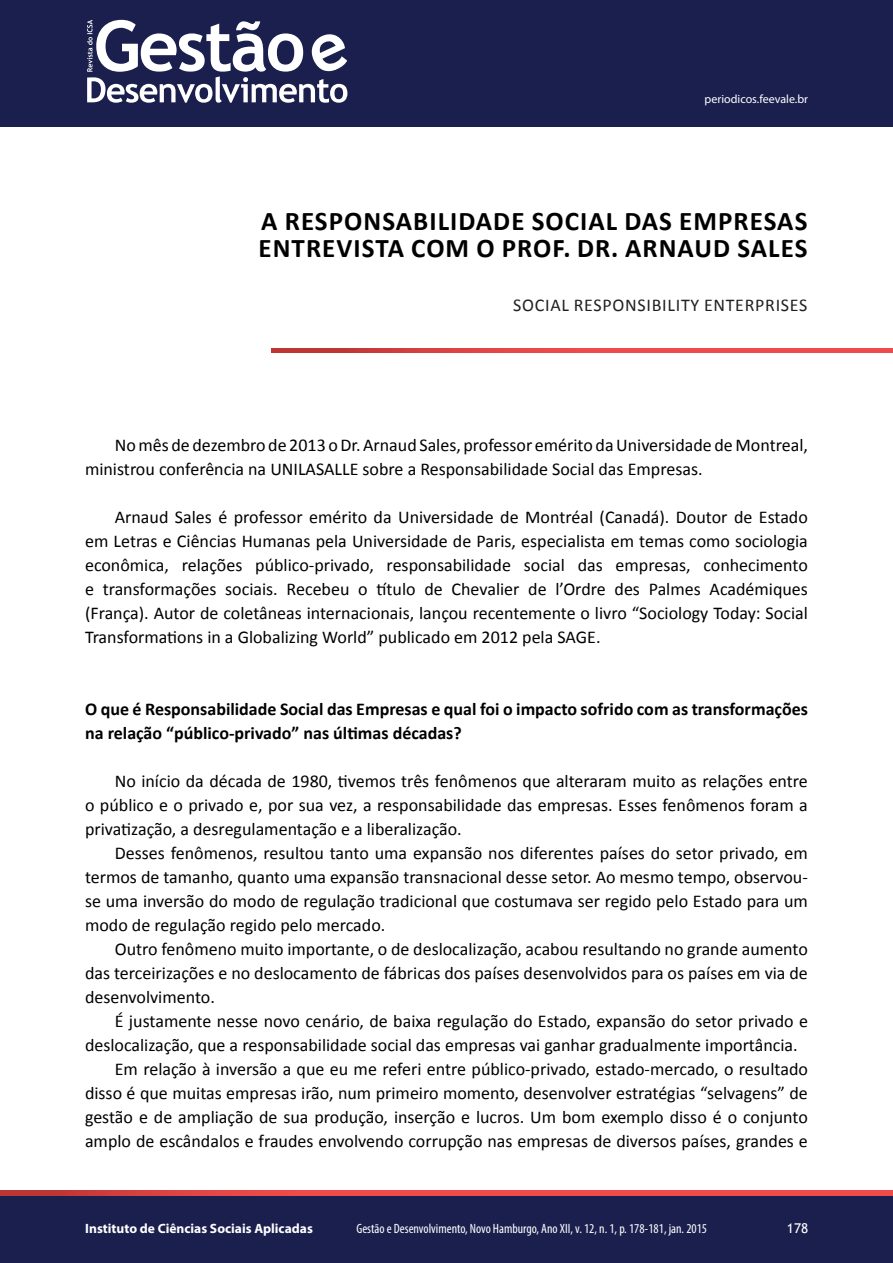
<style>
.page{position:relative;width:893px;height:1263px;background:#fff}
.page>*{position:absolute;margin:0;border:0;box-sizing:border-box;transform-origin:0 0}
.t1{font:700 27px/27px "Calibri";letter-spacing:.04em;color:#000}
.t2{font:18px/24px "Calibri";color:#000;text-align:justify}
.t3{font:700 18px/24px "Calibri";color:#000}
.t4{font:18px "Calibri";letter-spacing:.04em;color:#202020}
.t5{font:condensed 13.5px "Myriad Pro";color:#fff}
.t6{font:700 13.5px "Myriad Pro";color:#fff}
.t7{font:13.5px "Trebuchet MS";color:#fff}
.t8{font:12px "Myriad Pro";color:#fff}
</style>
<div class="page">
<div style="left:0;top:0;width:893px;height:126px;background:#1b1f4e"></div>
<svg style="left:87px;top:20px;width:260px;height:83px"></svg>
<div style="left:0;top:1193px;width:893px;height:70px;background:#1b1f4e"></div>
<svg style="left:0;top:1190px;width:893px;height:5px;background:#e74747"></svg>
<svg style="left:271px;top:348px;width:622px;height:5px;background:#e24545"></svg>
<p class="t8" style="left:705px;top:91px;width:105px">periodicos.feevale.br</p>
<h1 class="t1" style="left:259px;top:207px;width:491px">A Responsabilidade Social das Empresas<br>Entrevista com o Pro</h1>
<h1 class="t1" style="left:553px;top:234px;width:242px">f. Dr. Arnaud Sales</h1>
<p class="t4" style="left:513px;top:293px;width:296px">SOCIAL RESPONSIBILITY ENTERPRISES</p>
<p class="t2" style="left:85px;top:433px;width:724px;text-indent:30px">No mês de dezembro de 2013 o Dr. Arnaud Sales, professor emérito da Universidade de Montreal, ministrou conferência na UNILASALLE sobre a Responsabilidade Social das Empresas.</p>
<p class="t2" style="left:85px;top:505px;width:724px;text-indent:30px">Arnaud Sales é professor emérito da Universidade de Montréal (Canadá). Doutor de Estado em Letras e Ciências Humanas pela Universidade de Paris, especialista em temas como sociologia econômica, relações público-privado, responsabilidade social das empresas, conhecimento e transformações sociais. Recebeu o título de Chevalier de l’Ordre des Palmes Académiques (França). Autor de coletâneas internacionais, lançou recentemente o livro “Sociology Today: Social Transformations in a Globalizing World” publicado em 2012 pela SAGE.</p>
<p class="t3" style="left:85px;top:697px;width:724px">O que é Responsabilidade Social das Empresas e qual foi o impacto sofrido com as transformações na relação “público-privado” nas últimas décadas?</p>
<p class="t2" style="left:85px;top:769px;width:724px;text-indent:30px">No início da década de 1980, tivemos três fenômenos que alteraram muito as relações entre o público e o privado e, por sua vez, a responsabilidade das empresas. Esses fenômenos foram a privatização, a desregulamentação e a liberalização.</p>
<p class="t2" style="left:85px;top:841px;width:724px;text-indent:30px">Desses fenômenos, resultou tanto uma expansão nos diferentes países do setor privado, em termos de tamanho, quanto uma expansão transnacional desse setor. Ao mesmo tempo, observou&shy;se uma inversão do modo de regulação tradicional que costumava ser regido pelo Estado para um modo de regulação regido pelo mercado.</p>
<p class="t2" style="left:85px;top:937px;width:724px;text-indent:30px">Outro fenômeno muito importante, o de deslocalização, acabou resultando no grande aumento das terceirizações e no deslocamento de fábricas dos países desenvolvidos para os países em via de desenvolvimento.</p>
<p class="t2" style="left:115px;top:1009px;width:695px">É justamente nesse novo cenário, de baixa regulação do Estado, expansão do setor privado e</p>
<p class="t2" style="left:85px;top:1033px;width:714px">deslocalização, que a responsabilidade social das empresas vai ganhar gradualmente importância.</p>
<p class="t2" style="left:115px;top:1057px;width:695px">Em relação à inversão a que eu me referi entre público-privado, estado-mercado, o resultado</p>
<p class="t2" style="left:85px;top:1081px;width:724px">disso é que muitas empresas irão, num primeiro momento, desenvolver estratégias “selvagens” de</p>
<p class="t2" style="left:85px;top:1105px;width:724px">gestão e de ampliação de sua produção, inserção e lucros. Um bom exemplo disso é o conjunto</p>
<p class="t2" style="left:85px;top:1129px;width:724px">amplo de escândalos e fraudes envolvendo corrupção nas empresas de diversos países, grandes e</p>
<p class="t6" style="left:85px;top:1220px;width:229px">Instituto de Ciências Sociais Aplicadas</p>
<p class="t5" style="left:356px;top:1220px;width:352px">Gestão e Desenvolvimento, Novo Hamburgo, Ano XII, v. 12, n. 1, p. 178-181, jan. 2015</p>
<p class="t7" style="left:787px;top:1220px;width:23px">178</p>
</div>
